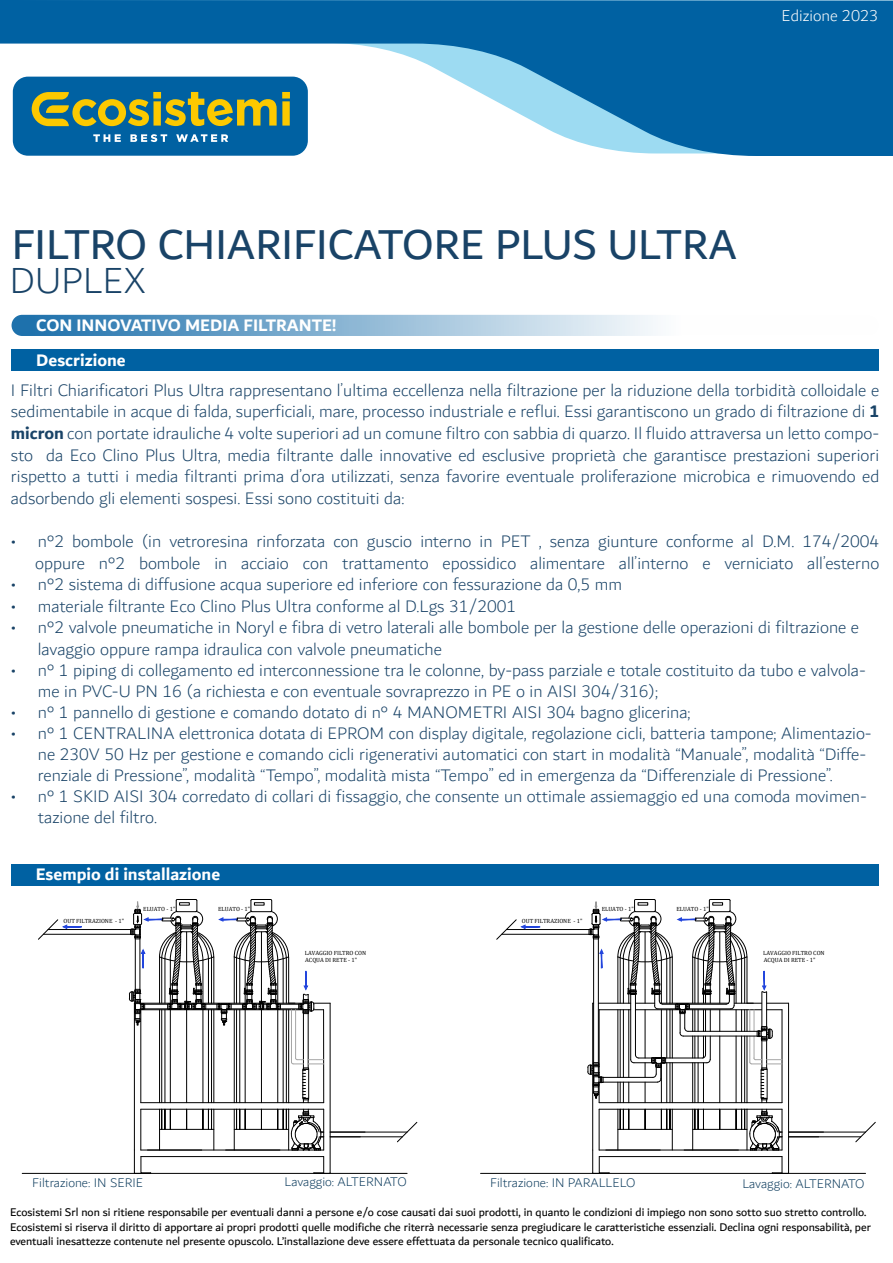
<style>
.page{position:relative;width:893px;height:1263px;background:#fff}
.page>*{position:absolute;margin:0;border:0;box-sizing:border-box;transform-origin:0 0}
.t1{font:45px "Dubai";color:#194367}
.t2{font:300 39px "Dubai";color:#194367}
.t3{font:300 18px/21.6px "Dubai";color:#194367}
.t4{font:700 18px "Dubai";color:#fff}
.t5{font:300 16.8px "Dubai";color:#fff}
.t6{font:300 13.5px "Dubai";color:#113f60}
.t7{font:12px/14.4px "Dubai";color:#000}
.t8{font:6px/6.8px "Cambria";color:#000}
.s1{font-weight:700}
</style>
<div class="page">
<hr style="left:330px;top:1003px;width:1px;height:170px;background:#000">
<hr style="left:141px;top:1156px;width:183px;height:1px;background:#000">
<hr style="left:134px;top:1003px;width:1px;height:147px;background:#000">
<hr style="left:323px;top:1010px;width:1px;height:93px;background:#000">
<svg style="left:134px;top:1150px;width:17px;height:23px"></svg>
<hr style="left:289px;top:1102px;width:35px;height:1px;background:#000">
<hr style="left:288px;top:1010px;width:1px;height:93px;background:#000">
<hr style="left:234px;top:1109px;width:1px;height:41px;background:#000">
<hr style="left:234px;top:1010px;width:1px;height:93px;background:#000">
<hr style="left:236px;top:1010px;width:1px;height:93px;background:#000">
<hr style="left:239px;top:1010px;width:1px;height:93px;background:#000">
<hr style="left:245px;top:1010px;width:1px;height:93px;background:#000">
<svg style="left:236px;top:1110px;width:10px;height:19px"></svg>
<hr style="left:261px;top:1010px;width:1px;height:93px;background:#000">
<svg style="left:261px;top:1110px;width:1px;height:19px"></svg>
<hr style="left:286px;top:1010px;width:1px;height:93px;background:#000">
<hr style="left:283px;top:1010px;width:1px;height:93px;background:#000">
<hr style="left:277px;top:1010px;width:1px;height:93px;background:#000">
<hr style="left:141px;top:1150px;width:183px;height:1px;background:#000">
<hr style="left:308px;top:1013px;width:1px;height:55px;background:#000">
<hr style="left:303px;top:1013px;width:1px;height:55px;background:#000">
<hr style="left:141px;top:1109px;width:1px;height:41px;background:#000">
<hr style="left:141px;top:1010px;width:1px;height:93px;background:#000">
<hr style="left:141px;top:1102px;width:148px;height:1px;background:#000">
<hr style="left:141px;top:1109px;width:148px;height:1px;background:#000">
<hr style="left:234px;top:1129px;width:55px;height:1px;background:#000">
<hr style="left:330px;top:1136px;width:72px;height:1px;background:#000">
<hr style="left:330px;top:1132px;width:77px;height:1px;background:#000">
<svg style="left:397px;top:1122px;width:20px;height:20px"></svg>
<svg style="left:277px;top:1109px;width:53px;height:64px"></svg>
<hr style="left:214px;top:1109px;width:1px;height:41px;background:#000">
<hr style="left:214px;top:1010px;width:1px;height:93px;background:#000">
<hr style="left:159px;top:1109px;width:1px;height:41px;background:#000">
<hr style="left:159px;top:1010px;width:1px;height:93px;background:#000">
<hr style="left:161px;top:1010px;width:1px;height:93px;background:#000">
<hr style="left:165px;top:1010px;width:1px;height:93px;background:#000">
<hr style="left:170px;top:1010px;width:1px;height:93px;background:#000">
<svg style="left:161px;top:1109px;width:10px;height:20px"></svg>
<hr style="left:186px;top:1010px;width:1px;height:93px;background:#000">
<svg style="left:186px;top:1110px;width:1px;height:19px"></svg>
<hr style="left:211px;top:1010px;width:1px;height:93px;background:#000">
<hr style="left:208px;top:1010px;width:1px;height:93px;background:#000">
<hr style="left:203px;top:1010px;width:1px;height:93px;background:#000">
<svg style="left:203px;top:1109px;width:9px;height:20px"></svg>
<hr style="left:160px;top:1129px;width:54px;height:1px;background:#000">
<hr style="left:291px;top:1010px;width:1px;height:52px;background:#a6a6a6">
<hr style="left:295px;top:1010px;width:1px;height:48px;background:#a6a6a6">
<svg style="left:291px;top:1057px;width:33px;height:46px"></svg>
<hr style="left:22px;top:1173px;width:385px;height:1px;background:#000">
<hr style="left:43px;top:934px;width:88px;height:1px;background:#000">
<hr style="left:48px;top:929px;width:83px;height:1px;background:#000">
<svg style="left:129px;top:899px;width:201px;height:126px"></svg>
<svg style="left:38px;top:919px;width:44px;height:21px"></svg>
<hr style="left:788px;top:1003px;width:1px;height:170px;background:#000">
<hr style="left:599px;top:1156px;width:183px;height:1px;background:#000">
<hr style="left:592px;top:1070px;width:1px;height:80px;background:#000">
<svg style="left:592px;top:1150px;width:18px;height:23px"></svg>
<hr style="left:692px;top:1109px;width:1px;height:41px;background:#000">
<svg style="left:695px;top:1110px;width:9px;height:19px"></svg>
<svg style="left:719px;top:1110px;width:1px;height:19px"></svg>
<hr style="left:599px;top:1150px;width:183px;height:1px;background:#000">
<hr style="left:599px;top:1109px;width:1px;height:41px;background:#000">
<hr style="left:599px;top:1109px;width:148px;height:1px;background:#000">
<hr style="left:693px;top:1129px;width:54px;height:1px;background:#000">
<hr style="left:789px;top:1136px;width:72px;height:1px;background:#000">
<hr style="left:789px;top:1132px;width:76px;height:1px;background:#000">
<svg style="left:855px;top:1122px;width:21px;height:20px"></svg>
<svg style="left:736px;top:1109px;width:53px;height:64px"></svg>
<hr style="left:672px;top:1109px;width:1px;height:41px;background:#000">
<hr style="left:618px;top:1109px;width:1px;height:41px;background:#000">
<svg style="left:620px;top:1109px;width:9px;height:20px"></svg>
<svg style="left:645px;top:1110px;width:1px;height:19px"></svg>
<svg style="left:661px;top:1109px;width:10px;height:20px"></svg>
<hr style="left:618px;top:1129px;width:54px;height:1px;background:#000">
<hr style="left:480px;top:1173px;width:385px;height:1px;background:#000">
<hr style="left:502px;top:934px;width:87px;height:1px;background:#000">
<hr style="left:506px;top:929px;width:83px;height:1px;background:#000">
<svg style="left:496px;top:919px;width:44px;height:21px"></svg>
<svg style="left:588px;top:899px;width:201px;height:204px"></svg>
<div style="left:12px;top:864px;width:867px;height:21px;background:#0061a2"></div>
<div style="left:12px;top:349px;width:867px;height:21px;background:#0061a2"></div>
<svg style="left:12px;top:315px;width:644px;height:21px;background:#87b3d2"></svg>
<svg style="left:0;top:0;width:893px;height:156px;fill:#0061a2"></svg>
<div style="left:13px;top:77px;width:295px;height:79px;background:#0061a2;border-radius:15px"></div>
<svg style="left:32px;top:92px;width:258px;height:35px"></svg>
<svg style="left:93px;top:134px;width:28px;height:8px"></svg>
<svg style="left:130px;top:134px;width:37px;height:8px"></svg>
<svg style="left:176px;top:134px;width:52px;height:8px"></svg>
<p class="t5" style="left:782px;top:3px;width:98px">Edizione 2023</p>
<h1 class="t1" style="left:11px;top:217px;width:727px">FILTRO CHIARIFICATORE PLUS ULTRA</h1>
<h2 class="t2" style="left:10px;top:250px;width:138px">DUPLEX</h2>
<p class="t4" style="left:36px;top:315px;width:301px">CON INNOVATIVO MEDIA FILTRANTE!</p>
<p class="t4" style="left:36px;top:349px;width:91px">Descrizione</p>
<p class="t3" style="left:11px;top:379px;width:870px;text-align:justify">I Filtri Chiarificatori Plus Ultra rappresentano l’ultima eccellenza nella filtrazione per la riduzione della torbidità colloidale e sedimentabile in acque di falda, superficiali, mare, processo industriale e reflui. Essi garantiscono un grado di filtrazione di <span class="s1">1 micron</span> con portate idrauliche 4 volte superiori ad un comune filtro con sabbia di quarzo. Il fluido attraversa un letto compo&shy;sto da Eco Clino Plus Ultra, media filtrante dalle innovative ed esclusive proprietà che garantisce prestazioni superiori rispetto a tutti i media filtranti prima d’ora utilizzati, senza favorire eventuale proliferazione microbica e rimuovendo ed adsorbendo gli elementi sospesi. Essi sono costituiti da:</p>
<p class="t3" style="left:11px;top:531px;width:870px;text-align:right">• n°2 bombole (in vetroresina rinforzata con guscio interno in PET , senza giunture conforme al D.M. 174/2004 oppure n°2 bombole in acciaio con trattamento epossidico alimentare all’interno e verniciato all’esterno</p>
<p class="t3" style="left:11px;top:574px;width:613px">• n°2 sistema di diffusione acqua superiore ed inferiore con fessurazione da 0,5 mm</p>
<p class="t3" style="left:11px;top:595px;width:507px">• materiale filtrante Eco Clino Plus Ultra conforme al D.Lgs 31/2001</p>
<p class="t3" style="left:38px;top:617px;width:823px;text-indent:-27px">• n°2 valvole pneumatiche in Noryl e fibra di vetro laterali alle bombole per la gestione delle operazioni di filtrazione e lavaggio oppure rampa idraulica con valvole pneumatiche</p>
<p class="t3" style="left:38px;top:660px;width:829px;line-height:21px;text-indent:-27px">• n° 1 piping di collegamento ed interconnessione tra le colonne, by-pass parziale e totale costituito da tubo e valvola&shy;me in PVC-U PN 16 (a richiesta e con eventuale sovraprezzo in PE o in AISI 304/316);</p>
<p class="t3" style="left:11px;top:702px;width:681px">• n° 1 pannello di gestione e comando dotato di n° 4 MANOMETRI AISI 304 bagno glicerina;</p>
<p class="t3" style="left:38px;top:723px;width:835px;line-height:21px;text-indent:-27px">• n° 1 CENTRALINA elettronica dotata di EPROM con display digitale, regolazione cicli, batteria tampone; Alimentazio&shy;ne 230V 50 Hz per gestione e comando cicli rigenerativi automatici con start in modalità “Manuale”, modalità “Diffe&shy;renziale di Pressione”, modalità “Tempo”, modalità mista “Tempo” ed in emergenza da “Differenziale di Pressione”.</p>
<p class="t3" style="left:38px;top:786px;width:830px;line-height:21px;text-indent:-27px">• n° 1 SKID AISI 304 corredato di collari di fissaggio, che consente un ottimale assiemaggio ed una comoda movimen&shy;tazione del filtro.</p>
<p class="t4" style="left:36px;top:863px;width:186px">Esempio di installazione</p>
<p class="t8" style="left:64px;top:917px;width:62px">OUT FILTRAZIONE - 1"</p>
<p class="t8" style="left:143px;top:905px;width:34px">ELUATO - 1"</p>
<p class="t8" style="left:218px;top:905px;width:34px">ELUATO - 1"</p>
<p class="t8" style="left:305px;top:949px;width:63px">LAVAGGIO FILTRO CON<br>ACQUA DI RETE - 1"</p>
<p class="t8" style="left:522px;top:917px;width:62px">OUT FILTRAZIONE - 1"</p>
<p class="t8" style="left:602px;top:905px;width:34px">ELUATO - 1"</p>
<p class="t8" style="left:676px;top:905px;width:34px">ELUATO - 1"</p>
<p class="t8" style="left:763px;top:949px;width:63px">LAVAGGIO FILTRO CON<br>ACQUA DI RETE - 1"</p>
<p class="t6" style="left:32px;top:1172px;width:112px">Filtrazione: IN SERIE</p>
<p class="t6" style="left:285px;top:1171px;width:124px">Lavaggio: ALTERNATO</p>
<p class="t6" style="left:490px;top:1172px;width:147px">Filtrazione: IN PARALLELO</p>
<p class="t6" style="left:742px;top:1173px;width:124px">Lavaggio: ALTERNATO</p>
<p class="t7" style="left:10px;top:1205px;width:862px">Ecosistemi Srl non si ritiene responsabile per eventuali danni a persone e/o cose causati dai suoi prodotti, in quanto le condizioni di impiego non sono sotto suo stretto controllo.<br>Ecosistemi si riserva il diritto di apportare ai propri prodotti quelle modifiche che riterrà necessarie senza pregiudicare le caratteristiche essenziali. Declina ogni responsabilità, per eventuali inesattezze contenute nel presente opuscolo. L’installazione deve essere effettuata da personale tecnico qualificato.</p>
</div>
